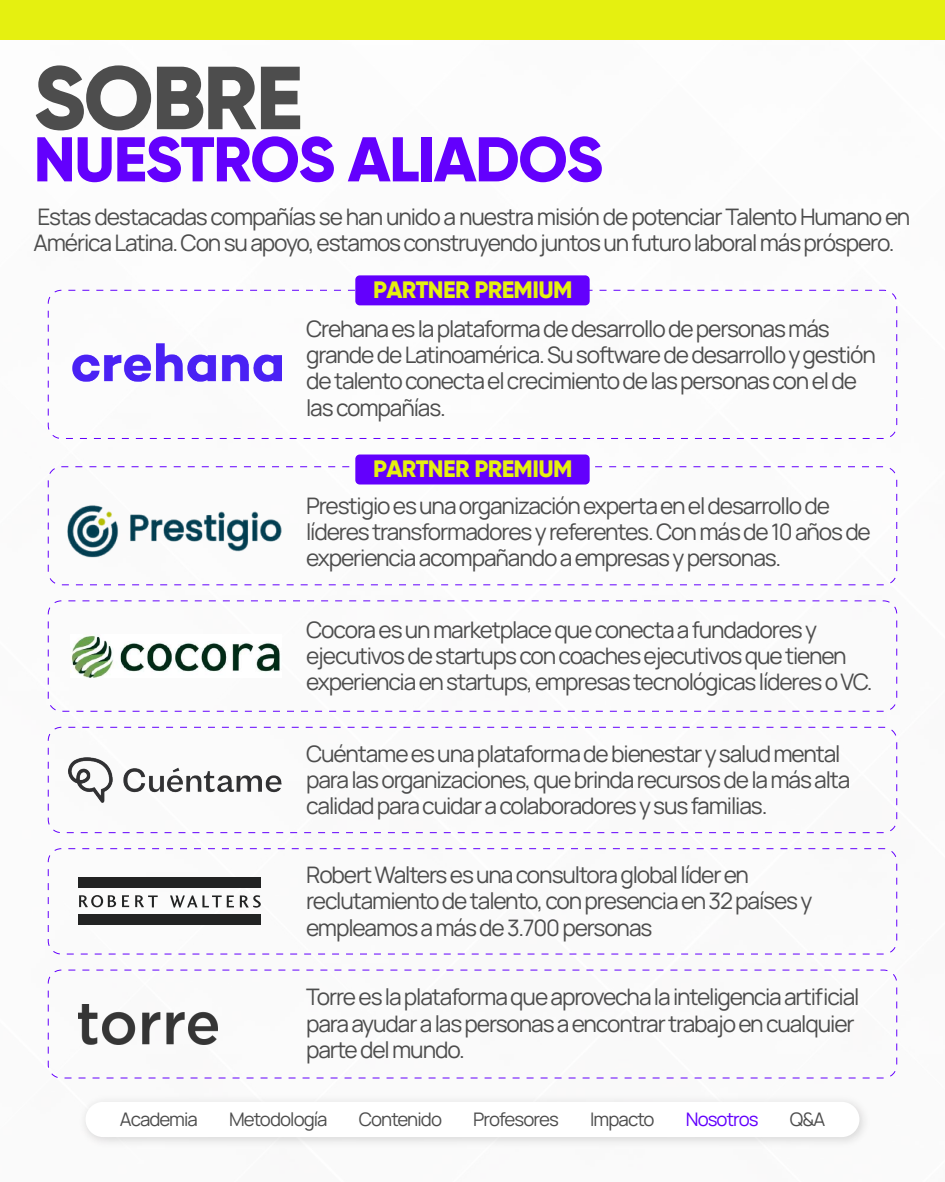
<style>
.page{position:relative;width:945px;height:1182px;background:#fff}
.page>*{position:absolute;margin:0;border:0;box-sizing:border-box;transform-origin:0 0}
.t1{font:800 89.25px "Gilroy";letter-spacing:-.025em;color:#4d4d4d}
.t2{font:800 63px "Gilroy";letter-spacing:-.025em;color:#6300fd}
.t3{font:800 23.62px "Gilroy";letter-spacing:-.025em;color:#e5f010}
.t4{font:22.75px/26.2px "Manrope";letter-spacing:-.05em;color:#4d4d4d}
.t5{font:18.64px "Manrope";letter-spacing:-.05em;color:#4d4d4d}
.t6{font:18.64px "Manrope";letter-spacing:-.05em;color:#6300fd}
</style>
<div class="page">
<img style="left:0;top:39px;width:945px;height:1040px">
<div style="left:0;top:0;width:945px;height:39px;background:#e5f010"></div>
<div style="left:48px;top:600px;width:849px;height:111px;border:1px dashed #6300fd;border-radius:13px"></div>
<img style="left:71px;top:634px;width:211px;height:44px">
<div style="left:48px;top:290px;width:849px;height:149px;border:1px dashed #6300fd;border-radius:13px"></div>
<div style="left:355px;top:275px;width:235px;height:30px;background:#6300fd;border-radius:4px"></div>
<img style="left:71px;top:340px;width:211px;height:44px">
<div style="left:48px;top:848px;width:849px;height:106px;border:1px dashed #6300fd;border-radius:13px"></div>
<div style="left:79px;top:877px;width:182px;height:11px;background:#222323"></div>
<div style="left:79px;top:914px;width:182px;height:10px;background:#222323"></div>
<svg style="left:79px;top:895px;width:37px;height:12px"></svg>
<svg style="left:135px;top:895px;width:23px;height:12px"></svg>
<svg style="left:170px;top:895px;width:64px;height:12px"></svg>
<svg style="left:122px;top:895px;width:7px;height:12px"></svg>
<svg style="left:240px;top:895px;width:21px;height:12px"></svg>
<div style="left:48px;top:726px;width:849px;height:107px;border:1px dashed #6300fd;border-radius:13px"></div>
<img style="left:68px;top:757px;width:213px;height:45px">
<img style="left:59px;top:503px;width:230px;height:55px">
<div style="left:48px;top:466px;width:849px;height:119px;border:1px dashed #6300fd;border-radius:13px"></div>
<div style="left:355px;top:454px;width:235px;height:30px;background:#6300fd;border-radius:4px"></div>
<div style="left:48px;top:969px;width:849px;height:109px;border:1px dashed #6300fd;border-radius:13px"></div>
<img style="left:79px;top:1003px;width:139px;height:40px">
<h1 class="t1" style="left:33px;top:42px;width:271px">SOBRE</h1>
<h2 class="t2" style="left:34px;top:120px;width:571px">NUESTROS ALIADOS</h2>
<p class="t4" style="left:33px;top:202px;width:878px">Estas destacadas compañías se han unido a nuestra misión de potenciar Talento Humano en<br>América Latina. Con su apoyo, estamos construyendo juntos un futuro laboral más próspero.</p>
<p class="t3" style="left:373px;top:275px;width:201px">PARTNER PREMIUM</p>
<p class="t4" style="left:306px;top:314px;width:571px">Crehana es la plataforma de desarrollo de personas más grande de Latinoamérica. Su software de desarrollo y gestión de talento conecta el crecimiento de las personas con el de las compañías.</p>
<p class="t3" style="left:373px;top:454px;width:201px">PARTNER PREMIUM</p>
<p class="t4" style="left:306px;top:491px;width:566px">Prestigio es una organización experta en el desarrollo de líderes transformadores y referentes. Con más de 10 años de experiencia acompañando a empresas y personas.</p>
<p class="t4" style="left:306px;top:615px;width:568px">Cocora es un marketplace que conecta a fundadores y ejecutivos de startups con coaches ejecutivos que tienen experiencia en startups, empresas tecnológicas líderes o VC.</p>
<p class="t4" style="left:306px;top:738px;width:546px">Cuéntame es una plataforma de bienestar y salud mental para las organizaciones, que brinda recursos de la más alta calidad para cuidar a colaboradores y sus familias.</p>
<p class="t4" style="left:306px;top:860px;width:508px">Robert Walters es una consultora global líder en reclutamiento de talento, con presencia en 32 países y empleamos a más de 3.700 personas</p>
<p class="t4" style="left:306px;top:982px;width:555px">Torre es la plataforma que aprovecha la inteligencia artificial para ayudar a las personas a encontrar trabajo en cualquier parte del mundo.</p>
<p class="t5" style="left:120px;top:1104px;width:80px">Academia</p>
<p class="t5" style="left:229px;top:1104px;width:100px">Metodología</p>
<p class="t5" style="left:359px;top:1104px;width:85px">Contenido</p>
<p class="t5" style="left:473px;top:1104px;width:87px">Profesores</p>
<p class="t5" style="left:590px;top:1104px;width:66px">Impacto</p>
<p class="t6" style="left:686px;top:1104px;width:74px">Nosotros</p>
<p class="t5" style="left:790px;top:1104px;width:37px">Q&amp;A</p>
</div>
